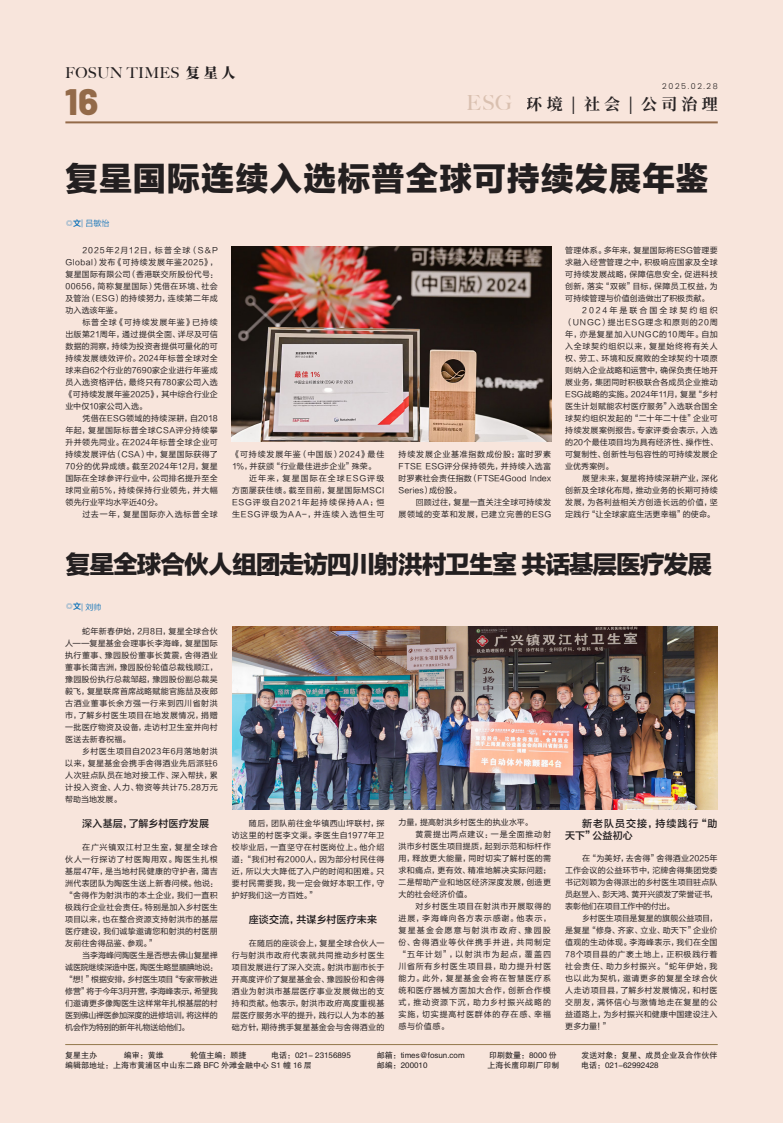
<style>
.page{position:relative;width:783px;height:1123px;background:#fff}
.page>*{position:absolute;margin:0;border:0;box-sizing:border-box;transform-origin:0 0}
.t1{font:800 36.9px "Barlow";color:#936a49}
.正文{font:33px "FZLTTHK GBK1 0";letter-spacing:.025em;color:#231f20}
.正文-2{font:25px "FZLTTHK GBK1 0";letter-spacing:-.055em;color:#231f20}
.t2{font:700 16px "Source Han Serif CN";letter-spacing:.26em;color:#231f20}
.t3{font:500 15px "Big Caslon";letter-spacing:.02em;color:#231f20}
.正文-3{font:10px "FZLTZHK GBK1 0";letter-spacing:.02em;color:#231f20}
.正文-4{font:10px/12px "FZLTZHK GBK1 0";letter-spacing:.095em;color:#231f20}
.正文-5{font:8px/12px "FZLTHK GBK1 0";letter-spacing:.03em;color:#231f20;text-align:justify}
.正文-6{font:8px "FZHTJW GB1 0";color:#231f20}
.正文-7{font:8px/12px "FZLTHK GBK1 0";letter-spacing:.06em;color:#231f20}
.正文-8{font:8px "FZLTHK GBK1 0";letter-spacing:.09em;color:#231f20}
.正文-9{font:8px "FZLTXHK";color:#006cb7}
.t4{font:300 8px "Poppins";letter-spacing:.2em;color:#231f20}
.s1{font-family:"Source Han Serif CN";font-weight:800;font-size:14px}
.s2{font-family:"Big Caslon";font-weight:500;font-size:21px;color:#936a49}
.s3{font-family:"FZLTZHK GBK1 0"}
</style>
<div class="page">
<div style="left:0;top:0;width:782px;height:1123px;background:#f8e5dc"></div>
<hr style="left:65px;top:121px;width:652px;height:2px;background:#936a49">
<hr style="left:65px;top:1044px;width:652px;height:1px;background:#92784b">
<img style="left:232px;top:246px;width:319px;height:195px">
<img style="left:232px;top:626px;width:485px;height:184px">
<h3 class="t3" style="left:65px;top:61px;width:172px">FOSUN TIMES <span class="s1">复星人</span></h3>
<p class="t4" style="left:662px;top:82px;width:57px">2025.02.28</p>
<p class="t1" style="left:65px;top:74px;width:35px">16</p>
<h3 class="t2" style="left:466px;top:95px;width:252px"><span class="s2">ESG</span> 环境 | 社会 | 公司治理</h3>
<p class="正文" style="left:65px;top:160px;width:644px">复星国际连续入选标普全球可持续发展年鉴</p>
<p class="正文-9" style="left:65px;top:219px;width:46px"><span class="s3">◎文</span>| 吕敏怡</p>
<p class="正文-5" style="left:65px;top:245px;width:154px;text-indent:17px">2025年2月12日，标普全球（S&amp;P Global）发布《可持续发展年鉴2025》，复星国际有限公司（香港联交所股份代号：00656，简称复星国际）凭借在环境、社会及管治（ESG）的持续努力，连续第二年成功入选该年鉴。</p>
<p class="正文-5" style="left:65px;top:317px;width:154px;text-indent:17px">标普全球《可持续发展年鉴》已持续出版第21周年，通过提供全面、详尽及可信数据的洞察，持续为投资者提供可量化的可持续发展绩效评价。2024年标普全球对全球来自62个行业的7690家企业进行年鉴成员入选资格评估，最终只有780家公司入选《可持续发展年鉴2025》，其中综合行业企业中仅10家公司入选。</p>
<p class="正文-5" style="left:65px;top:413px;width:154px;text-indent:17px">凭借在ESG领域的持续深耕，自2018年起，复星国际标普全球CSA评分持续攀升并领先同业。在2024年标普全球企业可持续发展评估（CSA）中，复星国际获得了70分的优异成绩。截至2024年12月，复星国际在全球参评行业中，公司排名提升至全球同业前5%，持续保持行业领先，并大幅领先行业平均水平近40分。</p>
<p class="正文-8" style="left:82px;top:510px;width:137px">过去一年，复星国际亦入选标普全球</p>
<p class="正文-7" style="left:232px;top:448px;width:154px">《可持续发展年鉴（中国版）2024》最佳<br>1%，并获颁“行业最佳进步企业”殊荣。</p>
<p class="正文-5" style="left:232px;top:472px;width:154px;text-indent:17px">近年来，复星国际在全球ESG评级方面屡获佳绩。截至目前，复星国际MSCI ESG评级自2021年起持续保持AA；恒生ESG评级为AA-，并连续入选恒生可</p>
<p class="正文-5" style="left:398px;top:449px;width:154px">持续发展企业基准指数成份股；富时罗素FTSE ESG评分保持领先，并持续入选富时罗素社会责任指数（FTSE4Good Index Series）成份股。</p>
<p class="正文-5" style="left:398px;top:497px;width:154px;text-align:right">回顾过往，复星一直关注全球可持续发<br>展领域的变革和发展，已建立完善的ESG</p>
<p class="正文-5" style="left:565px;top:245px;width:154px">管理体系。多年来，复星国际将ESG管理要求融入经营管理之中，积极响应国家及全球可持续发展战略，保障信息安全，促进科技创新，落实“双碳”目标，保障员工权益，为可持续管理与价值创造做出了积极贡献。</p>
<p class="正文-5" style="left:565px;top:305px;width:154px;text-indent:17px">2024年是联合国全球契约组织（UNGC）提出ESG理念和原则的20周年，亦是复星加入UNGC的10周年。自加入全球契约组织以来，复星始终将有关人权、劳工、环境和反腐败的全球契约十项原则纳入企业战略和运营中，确保负责任地开展业务，集团同时积极联合各成员企业推动ESG战略的实施。2024年11月，复星“乡村医生计划赋能农村医疗服务”入选联合国全球契约组织发起的“二十年二十佳”企业可持续发展案例报告。专家评委会表示，入选的20个最佳项目均为具有经济性、操作性、可复制性、创新性与包容性的可持续发展企业优秀案例。</p>
<p class="正文-5" style="left:565px;top:473px;width:154px;text-indent:17px">展望未来，复星将持续深耕产业，深化创新及全球化布局，推动业务的长期可持续发展，为各利益相关方创造长远的价值，坚定践行“让全球家庭生活更幸福”的使命。</p>
<p class="正文-2" style="left:65px;top:550px;width:648px">复星全球合伙人组团走访四川射洪村卫生室 共话基层医疗发展</p>
<p class="正文-9" style="left:65px;top:602px;width:38px"><span class="s3">◎文</span>| 刘帅</p>
<p class="正文-5" style="left:65px;top:625px;width:154px;text-indent:17px">蛇年新春伊始，2月8日，复星全球合伙人——复星基金会理事长李海峰，复星国际执行董事、豫园股份董事长黄震，舍得酒业董事长蒲吉洲，豫园股份轮值总裁钱顺江，豫园股份执行总裁邹超，豫园股份副总裁吴毅飞，复星联席首席战略赋能官施喆及夜郎古酒业董事长余方强一行来到四川省射洪市，了解乡村医生项目在地发展情况，捐赠一批医疗物资及设备，走访村卫生室并向村医送去新春祝福。</p>
<p class="正文-5" style="left:65px;top:745px;width:154px;text-indent:17px">乡村医生项目自2023年6月落地射洪以来，复星基金会携手舍得酒业先后派驻6人次驻点队员在地对接工作、深入帮扶，累计投入资金、人力、物资等共计75.28万元帮助当地发展。</p>
<p class="正文-3" style="left:82px;top:818px;width:128px">深入基层，了解乡村医疗发展</p>
<p class="正文-5" style="left:65px;top:841px;width:154px;text-indent:17px">在广兴镇双江村卫生室，复星全球合伙人一行探访了村医陶用双。陶医生扎根基层47年，是当地村民健康的守护者，蒲吉洲代表团队为陶医生送上新春问候。他说：“舍得作为射洪市的本土企业，我们一直积极践行企业社会责任。特别是加入乡村医生项目以来，也在整合资源支持射洪市的基层医疗建设，我们诚挚邀请您和射洪的村医朋友前往舍得品鉴、参观。”</p>
<p class="正文-5" style="left:65px;top:949px;width:154px;text-indent:17px">当李海峰问陶医生是否想去佛山复星禅诚医院继续深造中医，陶医生略显腼腆地说：“想！”根据安排，乡村医生项目“专家带教进修营”将于今年3月开营，李海峰表示，希望我们邀请更多像陶医生这样常年扎根基层的村医到佛山禅医参加深度的进修培训，将这样的机会作为特别的新年礼物送给他们。</p>
<p class="正文-5" style="left:232px;top:817px;width:154px;text-indent:17px">随后，团队前往金华镇西山坪联村，探访这里的村医李文渠。李医生自1977年卫校毕业后，一直坚守在村医岗位上。他介绍道：“我们村有2000人，因为部分村民住得近，所以大大降低了入户的时间和困难。只要村民需要我，我一定会做好本职工作，守护好我们这一方百姓。”</p>
<p class="正文-3" style="left:249px;top:914px;width:130px">座谈交流，共谋乡村医疗未来</p>
<p class="正文-5" style="left:232px;top:937px;width:154px;text-indent:17px">在随后的座谈会上，复星全球合伙人一行与射洪市政府代表就共同推动乡村医生项目发展进行了深入交流。射洪市副市长于开高度评价了复星基金会、豫园股份和舍得酒业为射洪市基层医疗事业发展做出的支持和贡献。他表示，射洪市政府高度重视基层医疗服务水平的提升，践行以人为本的基础方针，期待携手复星基金会与舍得酒业的</p>
<p class="正文-5" style="left:398px;top:816px;width:135px">力量，提高射洪乡村医生的执业水平。</p>
<p class="正文-5" style="left:398px;top:828px;width:154px;text-indent:17px">黄震提出两点建议：一是全面推动射洪市乡村医生项目提质，起到示范和标杆作用，释放更大能量，同时切实了解村医的需求和痛点，更有效、精准地解决实际问题；二是帮助产业和地区经济深度发展，创造更大的社会经济价值。</p>
<p class="正文-5" style="left:398px;top:900px;width:154px;text-indent:17px">对乡村医生项目在射洪市开展取得的进展，李海峰向各方表示感谢。他表示，复星基金会愿意与射洪市政府、豫园股份、舍得酒业等伙伴携手并进，共同制定“五年计划”，以射洪市为起点，覆盖四川省所有乡村医生项目县，助力提升村医能力。此外，复星基金会将在智慧医疗系统和医疗器械方面加大合作，创新合作模式，推动资源下沉，助力乡村振兴战略的实施，切实提高村医群体的存在感、幸福感与价值感。</p>
<p class="正文-4" style="left:565px;top:817px;width:154px;text-indent:17px">新老队员交接，持续践行“助天下”公益初心</p>
<p class="正文-5" style="left:565px;top:852px;width:154px;text-indent:17px">在“为美好，去舍得”舍得酒业2025年工作会议的公益环节中，沱牌舍得集团党委书记刘颖为舍得派出的乡村医生项目驻点队员赵昱入、彭天鸿、黄开兴颁发了荣誉证书，表彰他们在项目工作中的付出。</p>
<p class="正文-5" style="left:565px;top:912px;width:154px;text-indent:17px">乡村医生项目是复星的旗舰公益项目，是复星“修身、齐家、立业、助天下”企业价值观的生动体现。李海峰表示，我们在全国78个项目县的广袤土地上，正积极践行着社会责任、助力乡村振兴。“蛇年伊始，我也以此为契机，邀请更多的复星全球合伙人走访项目县，了解乡村发展情况，和村医交朋友，满怀信心与激情地走在复星的公益道路上，为乡村振兴和健康中国建设注入更多力量！”</p>
<p class="正文-6" style="left:65px;top:1050px;width:33px">复星主办</p>
<p class="正文-6" style="left:124px;top:1050px;width:41px">编审：黄维</p>
<p class="正文-6" style="left:190px;top:1050px;width:57px">轮值主编：顾捷</p>
<p class="正文-6" style="left:271px;top:1050px;width:81px">电话：021- 23156895</p>
<p class="正文-6" style="left:376px;top:1050px;width:89px">邮箱：times@fosun.com</p>
<p class="正文-6" style="left:489px;top:1050px;width:69px">印刷数量：8000 份</p>
<p class="正文-6" style="left:581px;top:1050px;width:137px">发送对象：复星、成员企业及合作伙伴</p>
<p class="正文-6" style="left:65px;top:1061px;width:248px">编辑部地址：上海市黄浦区中山东二路 BFC 外滩金融中心 S1 幢 16 层</p>
<p class="正文-6" style="left:376px;top:1061px;width:52px">邮编：200010</p>
<p class="正文-6" style="left:487px;top:1061px;width:74px">上海长鹰印刷厂印制</p>
<p class="正文-6" style="left:581px;top:1061px;width:79px">电话：021-62992428</p>
</div>
